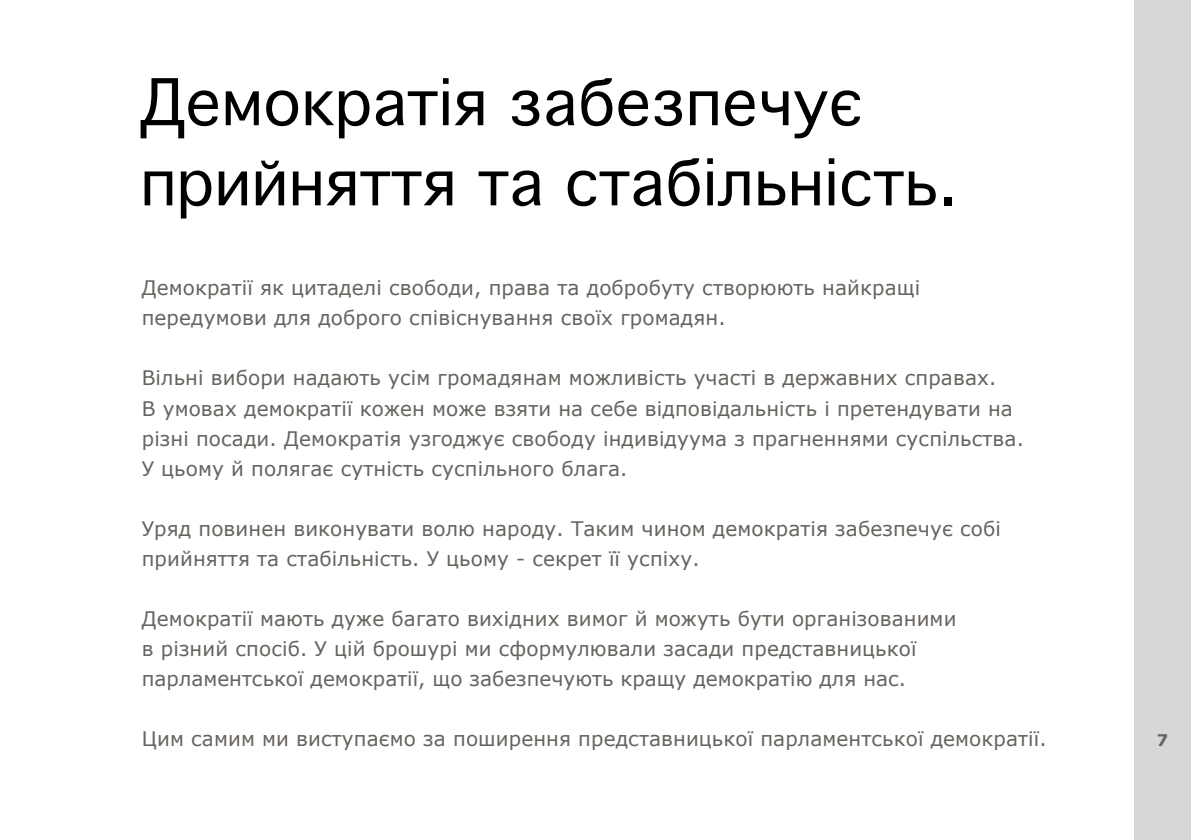
<style>
.page{position:relative;width:1191px;height:840px;background:#fff}
.page>*{position:absolute;margin:0;border:0;box-sizing:border-box;transform-origin:0 0}
.t1{font:62px/80px "Geneva CY";letter-spacing:.005em;color:#000}
.t2{font:20px/30px "Verdana";letter-spacing:.005em;color:#67635f}
.t3{font:700 16px "Verdana";color:#67635f}
</style>
<div class="page">
<div style="left:1134px;top:0;width:57px;height:839px;background:#d7d7d7"></div>
<h1 class="t1" style="left:140px;top:61px;width:818px">Демократія забезпечує прийняття та стабільність.</h1>
<p class="t2" style="left:142px;top:273px;width:780px">Демократії як цитаделі свободи, права та добробуту створюють найкращі передумови для доброго співіснування своїх громадян.</p>
<p class="t2" style="left:142px;top:363px;width:883px">Вільні вибори надають усім громадянам можливість участі в державних справах.<br>В умовах демократії кожен може взяти на себе відповідальність і претендувати на різні посади. Демократія узгоджує свободу індивідуума з прагненнями суспільства.<br>У цьому й полягає сутність суспільного блага.</p>
<p class="t2" style="left:142px;top:513px;width:860px">Уряд повинен виконувати волю народу. Таким чином демократія забезпечує собі прийняття та стабільність. У цьому - секрет її успіху.</p>
<p class="t2" style="left:142px;top:603px;width:816px">Демократії мають дуже багато вихідних вимог й можуть бути організованими в різний спосіб. У цій брошурі ми сформулювали засади представницької парламентської демократії, що забезпечують кращу демократію для нас.</p>
<p class="t2" style="left:142px;top:723px;width:906px">Цим самим ми виступаємо за поширення представницької парламентської демократії.</p>
<p class="t3" style="left:1157px;top:728px;width:13px">7</p>
</div>
